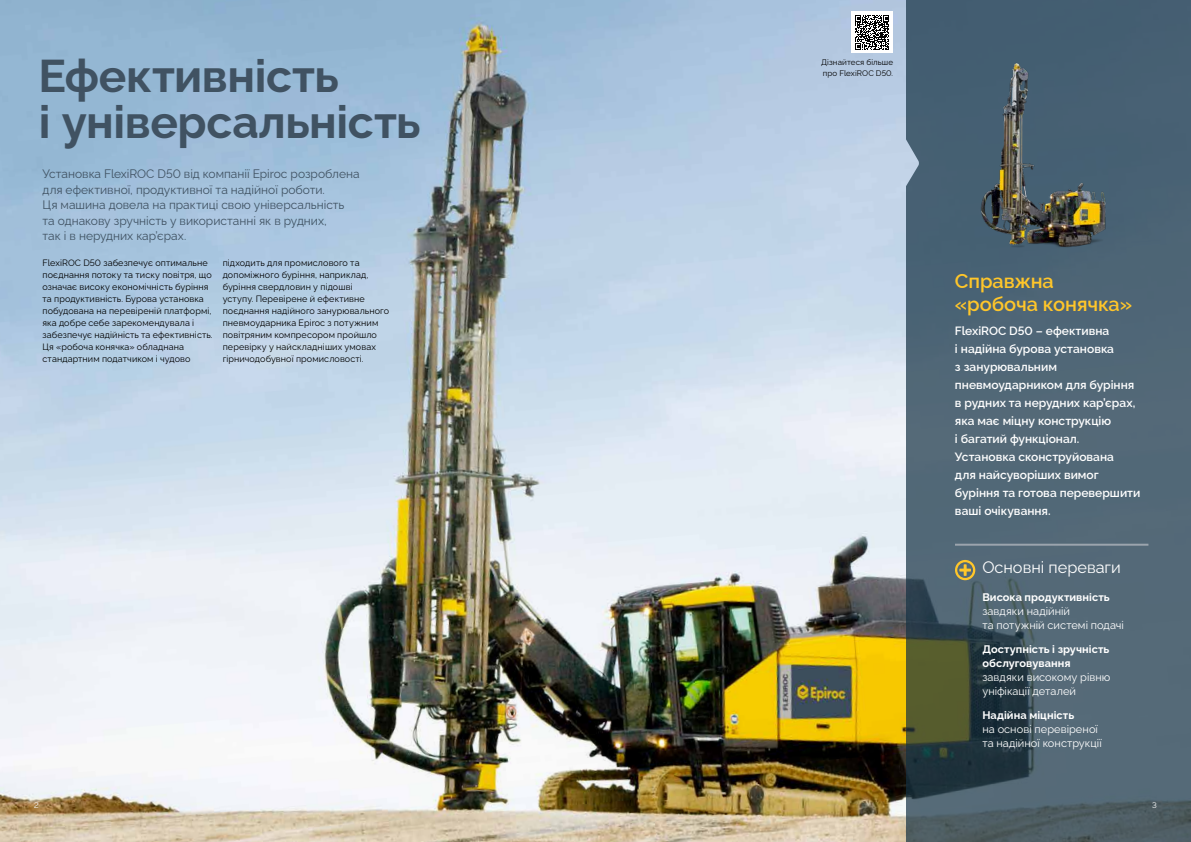
<style>
.page{position:relative;width:1191px;height:842px;background:#fff}
.page>*{position:absolute;margin:0;border:0;box-sizing:border-box;transform-origin:0 0}
.t1{font:700 46px/46px "Rawline";letter-spacing:-.01em;color:#405262}
.t2{font:600 20px/23px "Rawline";letter-spacing:-.005em;color:#ffc62a}
.t3{font:16.3px "Rawline";color:#fff}
.t4{font:600 12px/18px "Rawline";color:#fff}
.t5{font:12px/15.5px "Rawline";color:#405262}
.t6{font:11px/14px "Rawline";letter-spacing:.005em;color:#fff}
.t7{font:700 11px/14px "Rawline";letter-spacing:.005em;color:#fff}
.t8{font:9px/12px "Rawline";letter-spacing:.01em;color:#000}
.t9{font:8px/11px "Rawline";letter-spacing:.01em;color:#000}
.t10{font:8px "Rawline";color:#fff}
</style>
<div class="page">
<img style="left:0;top:0;width:906px;height:842px">
<svg style="left:906px;top:0;width:285px;height:842px;background:#4b616e"></svg>
<img style="left:972px;top:53px;width:144px;height:196px">
<div style="left:851px;top:11px;width:42px;height:42px;background:#fff"></div>
<svg style="left:855px;top:15px;width:34px;height:35px"></svg>
<svg style="left:955px;top:560px;width:20px;height:20px"></svg>
<hr style="left:955px;top:544px;width:193px;height:2px;background:#9ba4ad">
<h1 class="t1" style="left:38px;top:48px;width:383px">Ефективність<br>і універсальність</h1>
<h3 class="t5" style="left:43px;top:165px;width:319px">Установка FlexiROC D50 від компанії Epiroc розроблена для ефективної, продуктивної та надійної роботи.<br>Ця машина довела на практиці свою універсальність та однакову зручність у використанні як в рудних,<br>так і в нерудних кар’єрах.</h3>
<p class="t8" style="left:43px;top:256px;width:171px">FlexiROC D50 забезпечує оптимальне поєднання потоку та тиску повітря, що означає високу економічність буріння та продуктивність. Бурова установка побудована на перевіреній платформі, яка добре себе зарекомендувала і забезпечує надійність та ефективність.<br>Ця «робоча конячка» обладнана стандартним податчиком і чудово</p>
<p class="t8" style="left:223px;top:256px;width:168px">підходить для промислового та допоміжного буріння, наприклад, буріння свердловин у підошві<br>уступу. Перевірене й ефективне поєднання надійного занурювального пневмоударника Epiroc з потужним повітряним компресором пройшло перевірку у найскладніших умовах гірничодобувної промисловості.</p>
<p class="t9" style="left:821px;top:56px;width:73px">Дізнайтеся більше про FlexiROC D50.</p>
<h2 class="t2" style="left:955px;top:267px;width:179px">Справжна «робоча конячка»</h2>
<p class="t4" style="left:955px;top:320px;width:187px">FlexiROC D50 – ефективна<br>і надійна бурова установка<br>з занурювальним пневмоударником для буріння в рудних та нерудних кар’єрах, яка має міцну конструкцію<br>і багатий функціонал.<br>Установка сконструйована<br>для найсуворіших вимог буріння та готова перевершити ваші очікування.</p>
<h3 class="t3" style="left:982px;top:554px;width:140px">Основні переваги</h3>
<p class="t7" style="left:982px;top:589px;width:129px">Висока продуктивність</p>
<p class="t6" style="left:982px;top:603px;width:143px">завдяки надійній<br>та потужній системі подачі</p>
<p class="t7" style="left:982px;top:641px;width:128px">Доступність і зручність обслуговування</p>
<p class="t6" style="left:982px;top:669px;width:129px">завдяки високому рівню уніфікації деталей</p>
<p class="t7" style="left:982px;top:707px;width:93px">Надійна міцність</p>
<p class="t6" style="left:982px;top:721px;width:121px">на основі перевіреної та надійної конструкції</p>
<p class="t10" style="left:34px;top:799px;width:6px">2</p>
<p class="t10" style="left:1152px;top:799px;width:6px">3</p>
</div>
